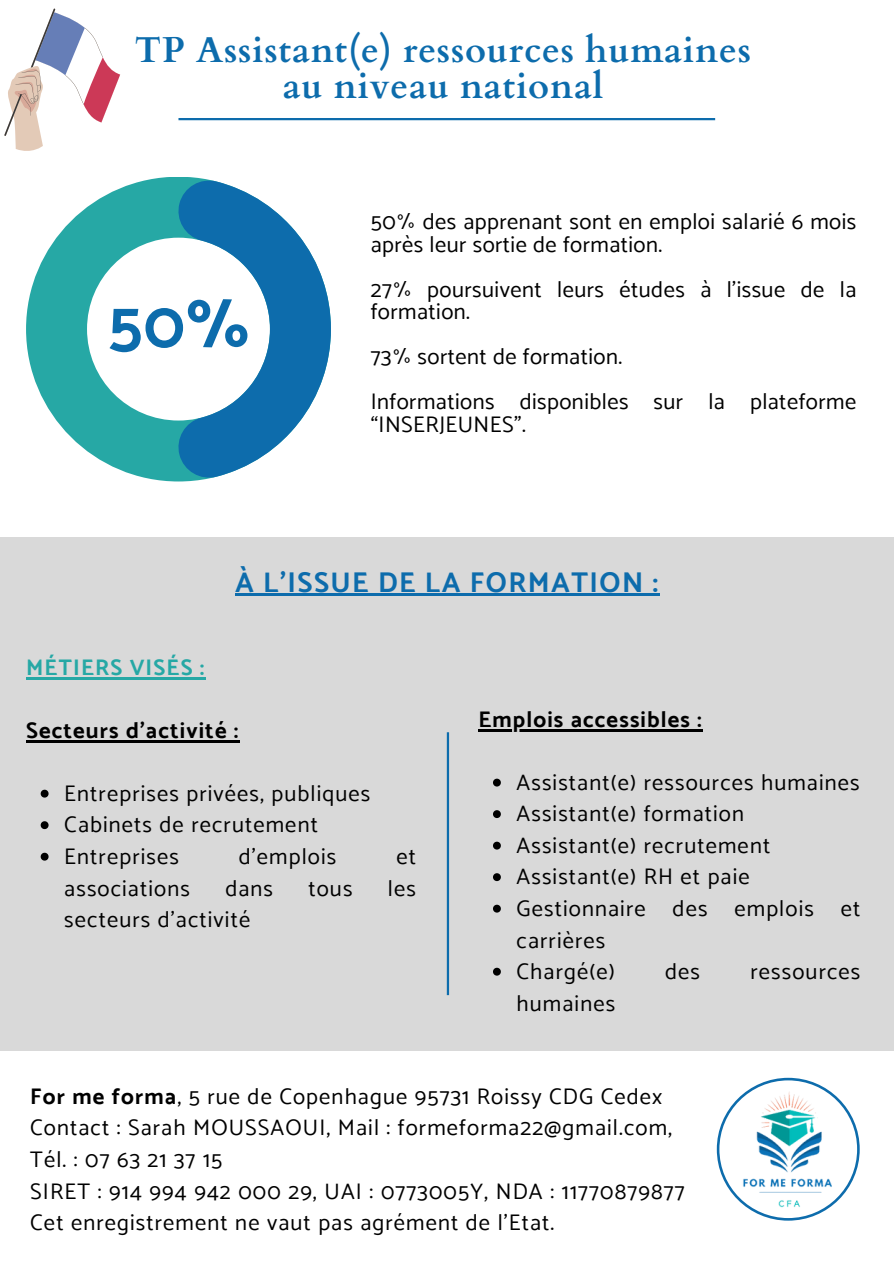
<style>
.page{position:relative;width:894px;height:1264px;background:#fff}
.page>*{position:absolute;margin:0;border:0;box-sizing:border-box;transform-origin:0 0}
.t1{font:700 67.5px "Catamaran";color:#0d6cac}
.t2{font:700 36px/36px "Cardo";letter-spacing:.02em;color:#0d6cac;text-align:center}
.t3{font:700 28.5px "Catamaran";letter-spacing:.05em;color:#0d6cac}
.t4{font:22.5px/31.5px "Catamaran";letter-spacing:.05em;color:#000}
.t5{font:22.5px/22.5px "Catamaran";letter-spacing:.02em;color:#000}
.t6{font:700 22.5px "Catamaran";letter-spacing:.05em;color:#000}
.t7{font:700 22.5px "Catamaran";letter-spacing:.05em;color:#26a8a5}
.s1{font-weight:700}
</style>
<div class="page">
<hr style="left:178px;top:118px;width:537px;height:2px;background:#0d6cac">
<svg style="left:4px;top:9px;width:116px;height:142px"></svg>
<svg style="left:26px;top:177px;width:185px;height:304px"></svg>
<svg style="left:177px;top:180px;width:154px;height:298px"></svg>
<div style="left:0;top:538px;width:893px;height:513px;background:#d9d9d9"></div>
<hr style="left:26px;top:677px;width:180px;height:2px;background:#26a8a5">
<hr style="left:26px;top:740px;width:213px;height:2px;background:#000">
<svg style="left:41px;top:789px;width:8px;height:8px"></svg>
<svg style="left:41px;top:821px;width:8px;height:8px"></svg>
<svg style="left:41px;top:852px;width:8px;height:8px"></svg>
<hr style="left:478px;top:729px;width:224px;height:2px;background:#000">
<svg style="left:493px;top:778px;width:7px;height:8px"></svg>
<svg style="left:493px;top:810px;width:7px;height:8px"></svg>
<svg style="left:493px;top:841px;width:7px;height:8px"></svg>
<svg style="left:493px;top:873px;width:7px;height:8px"></svg>
<svg style="left:493px;top:904px;width:7px;height:8px"></svg>
<svg style="left:493px;top:967px;width:7px;height:8px"></svg>
<hr style="left:235px;top:594px;width:424px;height:2px;background:#0d6cac">
<svg style="left:716px;top:1077px;width:143px;height:143px"></svg>
<hr style="left:446px;top:732px;width:3px;height:263px;background:#0d6cac">
<p class="t2" style="left:135px;top:32px;width:617px">TP Assistant(e) ressources humaines au niveau national</p>
<p class="t1" style="left:108px;top:284px;width:143px">50%</p>
<h2 class="t5" style="left:370px;top:210px;width:487px">50% des apprenant sont en emploi salarié 6 mois après leur sortie de formation.</h2>
<h1 class="t5" style="left:370px;top:278px;width:487px">27% poursuivent leurs études à l’issue de la formation.</h1>
<p class="t5" style="left:370px;top:345px;width:253px">73% sortent de formation.</p>
<p class="t5" style="left:370px;top:390px;width:487px">Informations disponibles sur la plateforme “INSERJEUNES”.</p>
<p class="t7" style="left:26px;top:654px;width:180px">MÉTIERS VISÉS :</p>
<p class="t3" style="left:235px;top:565px;width:424px">À L’ISSUE DE LA FORMATION :</p>
<h3 class="t6" style="left:26px;top:717px;width:214px">Secteurs d’activité :</h3>
<h4 class="t4" style="left:64px;top:777px;width:307px">Entreprises privées, publiques</h4>
<h5 class="t4" style="left:64px;top:809px;width:255px">Cabinets de recrutement</h5>
<p class="t4" style="left:64px;top:840px;width:116px">Entreprises</p>
<p class="t4" style="left:239px;top:840px;width:99px">d'emplois</p>
<p class="t4" style="left:396px;top:840px;width:21px">et</p>
<p class="t4" style="left:64px;top:872px;width:127px">associations</p>
<p class="t4" style="left:225px;top:872px;width:49px">dans</p>
<p class="t4" style="left:308px;top:872px;width:45px">tous</p>
<p class="t4" style="left:388px;top:872px;width:29px">les</p>
<p class="t4" style="left:64px;top:903px;width:187px">secteurs d'activité</p>
<p class="t6" style="left:478px;top:706px;width:225px">Emplois accessibles :</p>
<p class="t4" style="left:516px;top:766px;width:344px">Assistant(e) ressources humaines</p>
<h5 class="t4" style="left:516px;top:798px;width:229px">Assistant(e) formation</h5>
<p class="t4" style="left:516px;top:829px;width:255px">Assistant(e) recrutement</p>
<p class="t4" style="left:516px;top:861px;width:234px">Assistant(e) RH et paie</p>
<p class="t4" style="left:516px;top:892px;width:345px">Gestionnaire des emplois et carrières</p>
<p class="t4" style="left:516px;top:955px;width:100px">Chargé(e)</p>
<p class="t4" style="left:665px;top:955px;width:36px">des</p>
<p class="t4" style="left:750px;top:955px;width:111px">ressources</p>
<p class="t4" style="left:516px;top:987px;width:100px">humaines</p>
<p class="t4" style="left:30px;top:1080px;width:633px"><span class="s1">For me forma</span>, 5 rue de Copenhague 95731 Roissy CDG Cedex</p>
<p class="t4" style="left:30px;top:1111px;width:643px">Contact : Sarah MOUSSAOUI, Mail : formeforma22@gmail.com,</p>
<p class="t4" style="left:30px;top:1143px;width:193px">Tél. : 07 63 21 37 15</p>
<p class="t4" style="left:30px;top:1174px;width:655px">SIRET : 914 994 942 000 29, UAI : 0773005Y, NDA : 11770879877<br>Cet enregistrement ne vaut pas agrément de l’Etat.</p>
</div>
